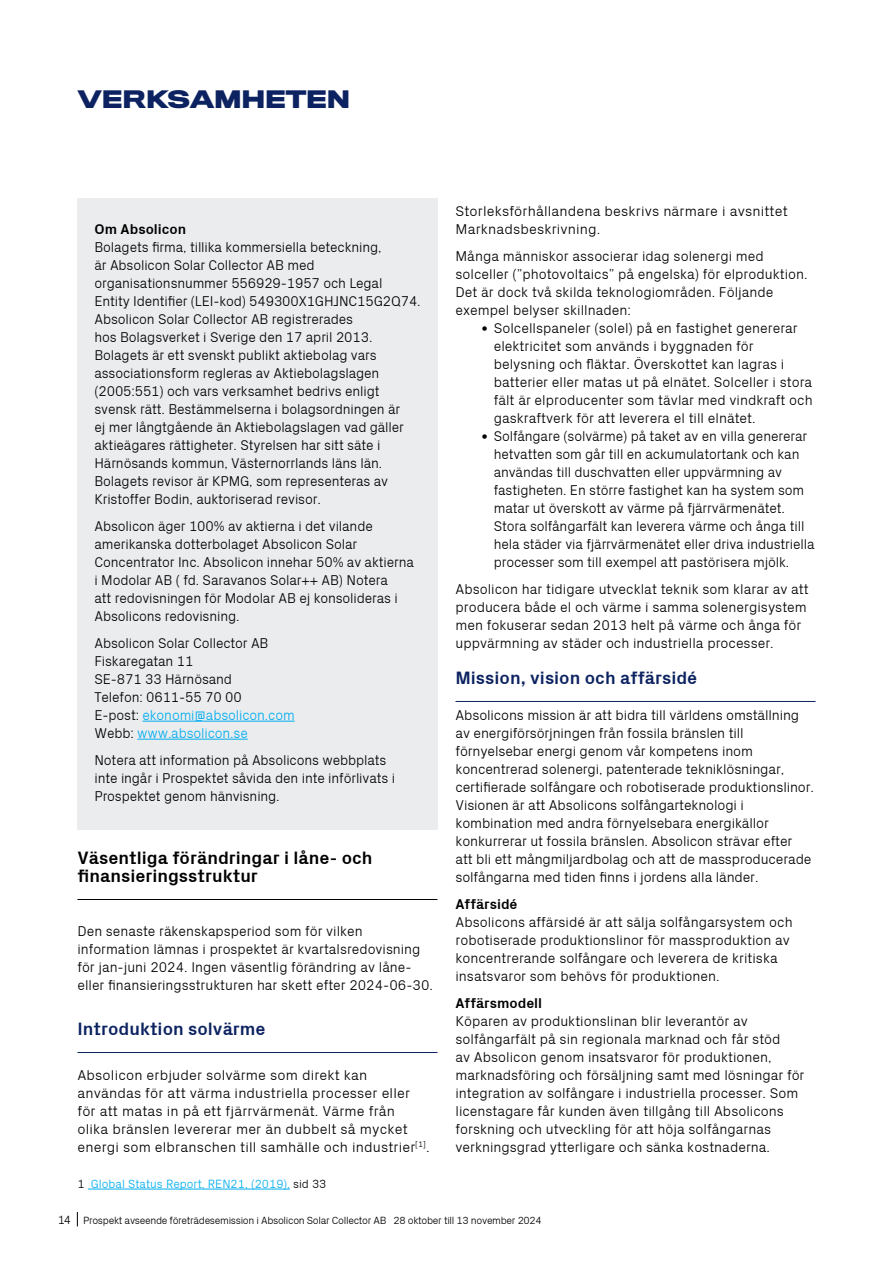
<style>
.page{position:relative;width:893px;height:1263px;background:#fff}
.page>*{position:absolute;margin:0;border:0;box-sizing:border-box;transform-origin:0 0}
.t1{font:700 22.5px "Titling Gothic FB Wide";letter-spacing:-.01em;color:#0d2361}
.t2{font:700 18px/18px "Px Grotesk";color:#000}
.t3{font:700 18px "Px Grotesk";color:#0d2361}
.t4{font:300 14.25px/18px "Px Grotesk";letter-spacing:-.01em;color:#000}
.t5{font:300 14.25px/18px "Px Grotesk";letter-spacing:.01em;color:#000}
.t6{font:700 14.25px "Px Grotesk";color:#000}
.t7{font:300 12px "Px Grotesk";color:#00adef}
.t8{font:300 10.5px "Px Grotesk";letter-spacing:-.03em;color:#000}
.s1{color:#00adef}
.s2{color:#000}
.s3{font-family:"Calibri";font-weight:400}
.s4{font-size:12px}
</style>
<div class="page">
<div style="left:77px;top:198px;width:360px;height:631px;background:#ebecee"></div>
<hr style="left:143px;top:721px;width:152px;height:1px;background:#00adef">
<hr style="left:137px;top:739px;width:111px;height:1px;background:#00adef">
<hr style="left:77px;top:899px;width:360px;height:1px;background:#000">
<hr style="left:77px;top:1052px;width:360px;height:1px;background:#0d2361">
<hr style="left:88px;top:1189px;width:202px;height:1px;background:#00adef">
<hr style="left:455px;top:701px;width:360px;height:1px;background:#0d2361">
<svg style="left:77px;top:1212px;width:1px;height:14px"></svg>
<h1 class="t1" style="left:77px;top:85px;width:274px">VERKSAMHETEN</h1>
<p class="t6" style="left:94px;top:221px;width:93px">Om Absolicon</p>
<p class="t4" style="left:94px;top:238px;width:328px">Bolagets firma, tillika kommersiella beteckning,<br>är Absolicon Solar Collector AB med organisationsnummer 556929-1957 och Legal Entity Identifier (LEI-kod) 549300X1GHJNC15G2Q74.<br>Absolicon Solar Collector AB registrerades<br>hos Bolagsverket i Sverige den 17 april 2013.<br>Bolagets är ett svenskt publikt aktiebolag vars associationsform regleras av Aktiebolagslagen (2005:551) och vars verksamhet bedrivs enligt svensk rätt. Bestämmelserna i bolagsordningen är<br>ej mer långtgående än Aktiebolagslagen vad gäller aktieägares rättigheter. Styrelsen har sitt säte i Härnösands kommun, Västernorrlands läns län.<br>Bolagets revisor är KPMG, som representeras av Kristoffer Bodin, auktoriserad revisor.</p>
<p class="t4" style="left:94px;top:517px;width:321px">Absolicon äger 100% av aktierna i det vilande amerikanska dotterbolaget Absolicon Solar Concentrator Inc. Absolicon innehar 50% av aktierna i Modolar AB ( fd. Saravanos Solar++ AB) Notera<br>att redovisningen för Modolar AB ej konsolideras i Absolicons redovisning.</p>
<p class="t4" style="left:94px;top:634px;width:202px">Absolicon Solar Collector AB<br>Fiskaregatan 11<br>SE-871 33 Härnösand<br>Telefon: 0611-55 70 00<br>E-post: <span class="s1">ekonomi@absolicon.com<br></span>Webb: <span class="s1">www.absolicon.se</span></p>
<p class="t4" style="left:94px;top:751px;width:302px">Notera att information på Absolicons webbplats inte ingår i Prospektet såvida den inte införlivats i<br>Prospektet genom hänvisning.</p>
<p class="t2" style="left:77px;top:848px;width:297px">Väsentliga förändringar i låne- och finansieringsstruktur</p>
<p class="t4" style="left:77px;top:922px;width:357px">Den senaste räkenskapsperiod som för vilken information lämnas i prospektet är kvartalsredovisning för jan-juni 2024. Ingen väsentlig förändring av låne&shy;eller finansieringsstrukturen har skett efter 2024-06-30.</p>
<p class="t3" style="left:77px;top:1018px;width:190px">Introduktion solvärme</p>
<p class="t5" style="left:77px;top:1066px;width:354px">Absolicon erbjuder solvärme som direkt kan användas för att värma industriella processer eller för att matas in på ett fjärrvärmenät. Värme från<br>olika bränslen levererar mer än dubbelt så mycket energi som elbranschen till samhälle och industrier<sup>[1]</sup>.</p>
<p class="t7" style="left:77px;top:1177px;width:251px"><span class="s2">1</span> Global Status Report, REN21, (2019), <span class="s2">sid 33</span></p>
<p class="t5" style="left:455px;top:202px;width:334px">Storleksförhållandena beskrivs närmare i avsnittet<br>Marknadsbeskrivning.</p>
<p class="t4" style="left:455px;top:247px;width:354px">Många människor associerar idag solenergi med solceller (”photovoltaics” på engelska) för elproduktion.<br>Det är dock två skilda teknologiområden. Följande exempel belyser skillnaden:</p>
<p class="t4" style="left:494px;top:319px;width:320px;text-indent:-13px"><span class="s3">•</span> Solcellspaneler (solel) på en fastighet genererar elektricitet som används i byggnaden för belysning och fläktar. Överskottet kan lagras i batterier eller matas ut på elnätet. Solceller i stora fält är elproducenter som tävlar med vindkraft och gaskraftverk för att leverera el till elnätet.</p>
<p class="t4" style="left:494px;top:427px;width:322px;text-indent:-13px"><span class="s3">•</span> Solfångare (solvärme) på taket av en villa genererar hetvatten som går till en ackumulatortank och kan användas till duschvatten eller uppvärmning av fastigheten. En större fastighet kan ha system som matar ut överskott av värme på fjärrvärmenätet.<br>Stora solfångarfält kan leverera värme och ånga till hela städer via fjärrvärmenätet eller driva industriella processer som till exempel att pastörisera mjölk.</p>
<p class="t4" style="left:455px;top:580px;width:355px">Absolicon har tidigare utvecklat teknik som klarar av att producera både el och värme i samma solenergisystem men fokuserar sedan 2013 helt på värme och ånga för uppvärmning av städer och industriella processer.</p>
<p class="t3" style="left:455px;top:667px;width:243px">Mission, vision och affärsidé</p>
<p class="t4" style="left:455px;top:706px;width:360px">Absolicons mission är att bidra till världens omställning av energiförsörjningen från fossila bränslen till förnyelsebar energi genom vår kompetens inom koncentrerad solenergi, patenterade tekniklösningar, certifierade solfångare och robotiserade produktionslinor.<br>Visionen är att Absolicons solfångarteknologi i kombination med andra förnyelsebara energikällor konkurrerar ut fossila bränslen. Absolicon strävar efter<br>att bli ett mångmiljardbolag och att de massproducerade solfångarna med tiden finns i jordens alla länder.</p>
<p class="t6" style="left:455px;top:896px;width:64px">Affärsidé</p>
<p class="t4" style="left:455px;top:913px;width:339px">Absolicons affärsidé är att sälja solfångarsystem och robotiserade produktionslinor för massproduktion av koncentrerande solfångare och leverera de kritiska insatsvaror som behövs för produktionen.</p>
<p class="t6" style="left:455px;top:995px;width:88px">Affärsmodell</p>
<p class="t4" style="left:455px;top:1012px;width:350px">Köparen av produktionslinan blir leverantör av solfångarfält på sin regionala marknad och får stöd<br>av Absolicon genom insatsvaror för produktionen, marknadsföring och försäljning samt med lösningar för integration av solfångare i industriella processer. Som licenstagare får kunden även tillgång till Absolicons forskning och utveckling för att höja solfångarnas verkningsgrad ytterligare och sänka kostnaderna.</p>
<p class="t8" style="left:58px;top:1214px;width:486px"><span class="s4">14</span> Prospekt avseende företrädesemission i Absolicon Solar Collector AB 28 oktober till 13 november 2024</p>
</div>
